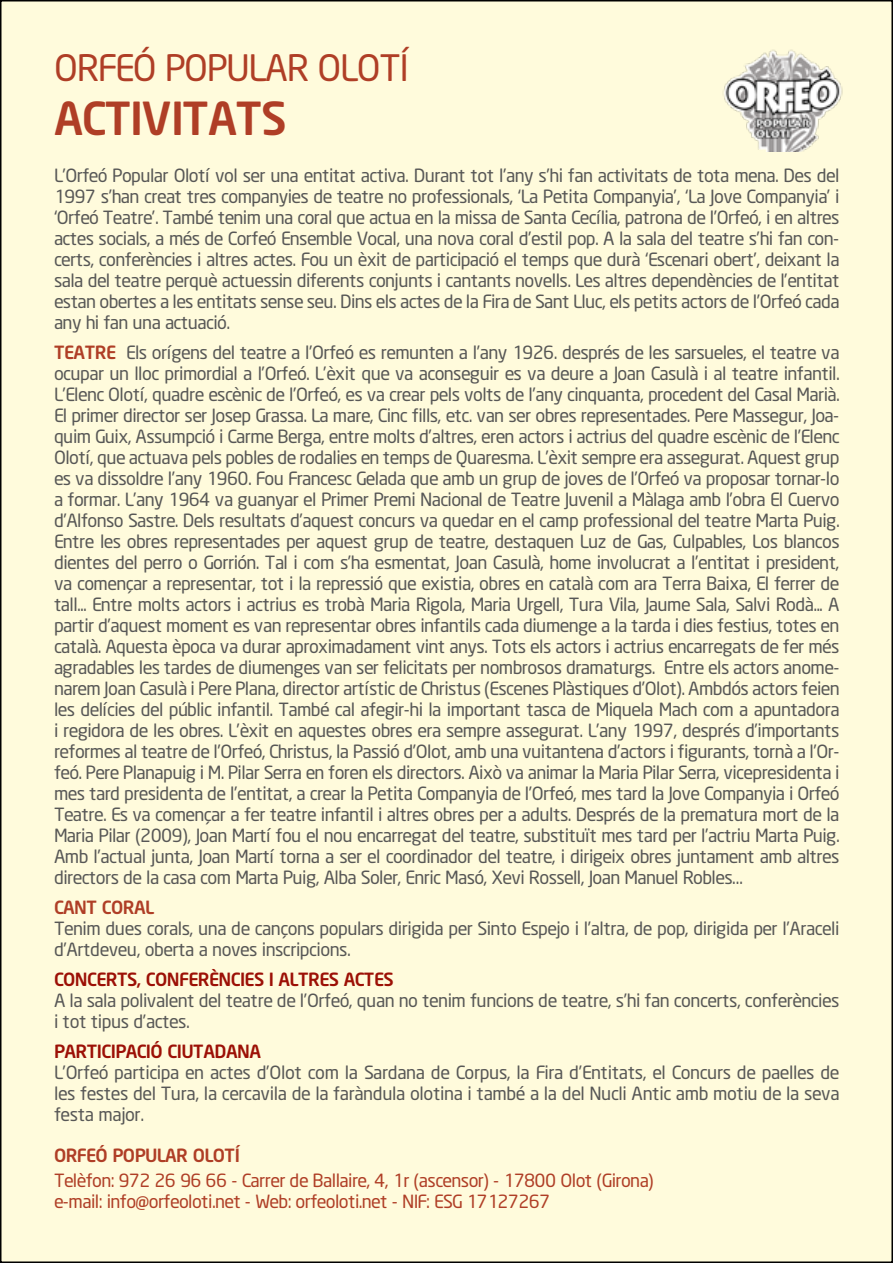
<style>
.page{position:relative;width:893px;height:1263px;background:#fff}
.page>*{position:absolute;margin:0;border:0;box-sizing:border-box;transform-origin:0 0}
.t1{font:500 45px "Neo Sans";color:#af3e26}
.t2{font:36px "Neo Sans";color:#af3e26}
.t3{font:18px/21px "Neo Sans";letter-spacing:.005em;color:#575756;text-align:justify}
.t4{font:18px/21px "Neo Sans";color:#af3e26}
.t5{font:500 18px "Neo Sans";color:#9c1006}
.t6{font:500 18px "Neo Sans";color:#af3e26}
.s1{font-weight:500;color:#af3e26}
</style>
<div class="page">
<div style="left:1px;top:1px;width:891px;height:1261px;background:#fffbdc"></div>
<img style="left:724px;top:49px;width:119px;height:102px">
<h2 class="t2" style="left:54px;top:46px;width:356px">ORFEÓ POPULAR OLOTÍ</h2>
<h1 class="t1" style="left:54px;top:90px;width:233px">ACTIVITATS</h1>
<p class="t3" style="left:54px;top:164px;width:787px">L’Orfeó Popular Olotí vol ser una entitat activa. Durant tot l’any s’hi fan activitats de tota mena. Des del 1997 s’han creat tres companyies de teatre no professionals, ‘La Petita Companyia’, ‘La Jove Companyia’ i ‘Orfeó Teatre’. També tenim una coral que actua en la missa de Santa Cecília, patrona de l’Orfeó, i en altres actes socials, a més de Corfeó Ensemble Vocal, una nova coral d’estil pop. A la sala del teatre s’hi fan con&shy;certs, conferències i altres actes. Fou un èxit de participació el temps que durà ‘Escenari obert’, deixant la sala del teatre perquè actuessin diferents conjunts i cantants novells. Les altres dependències de l’entitat estan obertes a les entitats sense seu. Dins els actes de la Fira de Sant Lluc, els petits actors de l’Orfeó cada any hi fan una actuació.</p>
<p class="t3" style="left:54px;top:341px;width:787px"><span class="s1">TEATRE</span> Els orígens del teatre a l’Orfeó es remunten a l’any 1926. després de les sarsueles, el teatre va ocupar un lloc primordial a l’Orfeó. L’èxit que va aconseguir es va deure a Joan Casulà i al teatre infantil.<br>L’Elenc Olotí, quadre escènic de l’Orfeó, es va crear pels volts de l’any cinquanta, procedent del Casal Marià.<br>El primer director ser Josep Grassa. La mare, Cinc fills, etc. van ser obres representades. Pere Massegur, Joa&shy;quim Guix, Assumpció i Carme Berga, entre molts d’altres, eren actors i actrius del quadre escènic de l’Elenc Olotí, que actuava pels pobles de rodalies en temps de Quaresma. L’èxit sempre era assegurat. Aquest grup es va dissoldre l’any 1960. Fou Francesc Gelada que amb un grup de joves de l’Orfeó va proposar tornar-lo a formar. L’any 1964 va guanyar el Primer Premi Nacional de Teatre Juvenil a Màlaga amb l’obra El Cuervo d’Alfonso Sastre. Dels resultats d’aquest concurs va quedar en el camp professional del teatre Marta Puig.<br>Entre les obres representades per aquest grup de teatre, destaquen Luz de Gas, Culpables, Los blancos dientes del perro o Gorrión. Tal i com s’ha esmentat, Joan Casulà, home involucrat a l’entitat i president, va començar a representar, tot i la repressió que existia, obres en català com ara Terra Baixa, El ferrer de tall... Entre molts actors i actrius es trobà Maria Rigola, Maria Urgell, Tura Vila, Jaume Sala, Salvi Rodà... A partir d’aquest moment es van representar obres infantils cada diumenge a la tarda i dies festius, totes en català. Aquesta època va durar aproximadament vint anys. Tots els actors i actrius encarregats de fer més agradables les tardes de diumenges van ser felicitats per nombrosos dramaturgs. Entre els actors anome&shy;narem Joan Casulà i Pere Plana, director artístic de Christus (Escenes Plàstiques d’Olot). Ambdós actors feien les delícies del públic infantil. També cal afegir-hi la important tasca de Miquela Mach com a apuntadora i regidora de les obres. L’èxit en aquestes obres era sempre assegurat. L’any 1997, després d’importants reformes al teatre de l’Orfeó, Christus, la Passió d’Olot, amb una vuitantena d’actors i figurants, tornà a l’Or&shy;feó. Pere Planapuig i M. Pilar Serra en foren els directors. Això va animar la Maria Pilar Serra, vicepresidenta i mes tard presidenta de l’entitat, a crear la Petita Companyia de l’Orfeó, mes tard la Jove Companyia i Orfeó Teatre. Es va començar a fer teatre infantil i altres obres per a adults. Després de la prematura mort de la Maria Pilar (2009), Joan Martí fou el nou encarregat del teatre, substituït mes tard per l’actriu Marta Puig.<br>Amb l’actual junta, Joan Martí torna a ser el coordinador del teatre, i dirigeix obres juntament amb altres directors de la casa com Marta Puig, Alba Soler, Enric Masó, Xevi Rossell, Joan Manuel Robles…</p>
<p class="t6" style="left:54px;top:896px;width:101px">CANT CORAL</p>
<p class="t3" style="left:54px;top:917px;width:786px">Tenim dues corals, una de cançons populars dirigida per Sinto Espejo i l’altra, de pop, dirigida per l’Araceli d’Artdeveu, oberta a noves inscripcions.</p>
<p class="t5" style="left:54px;top:968px;width:341px">CONCERTS, CONFERÈNCIES I ALTRES ACTES</p>
<p class="t3" style="left:54px;top:989px;width:786px">A la sala polivalent del teatre de l’Orfeó, quan no tenim funcions de teatre, s’hi fan concerts, conferències i tot tipus d’actes.</p>
<p class="t5" style="left:54px;top:1040px;width:208px">PARTICIPACIÓ CIUTADANA</p>
<p class="t3" style="left:54px;top:1061px;width:787px">L’Orfeó participa en actes d’Olot com la Sardana de Corpus, la Fira d’Entitats, el Concurs de paelles de les festes del Tura, la cercavila de la faràndula olotina i també a la del Nucli Antic amb motiu de la seva festa major.</p>
<p class="t6" style="left:54px;top:1144px;width:187px">ORFEÓ POPULAR OLOTÍ</p>
<p class="t4" style="left:54px;top:1170px;width:601px">Telèfon: 972 26 96 66 - Carrer de Ballaire, 4, 1r (ascensor) - 17800 Olot (Girona) e-mail: info@orfeoloti.net - Web: orfeoloti.net - NIF: ESG 17127267</p>
</div>
